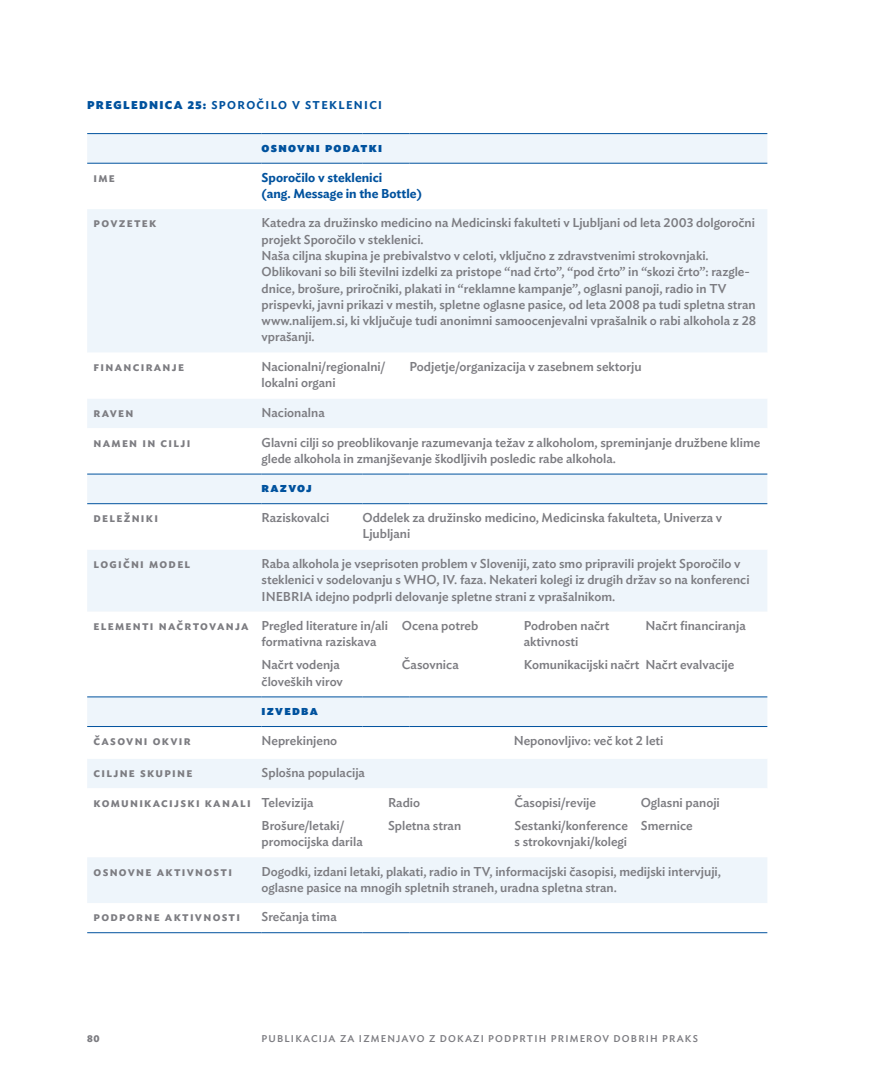
<style>
.page{position:relative;width:872px;height:1085px;background:#fff}
.page>*{position:absolute;margin:0;border:0;box-sizing:border-box;transform-origin:0 0}
.t1{font:500 12.75px/16.2px "Ideal Sans";color:#7c7c81}
.t2{font:600 12.75px "Ideal Sans";letter-spacing:.1em;color:#7c7c81}
.t3{font:600 12.75px/16.2px "Ideal Sans";color:#00529e}
.t4{font:900 12.75px "Ideal Sans";letter-spacing:.1em;color:#00529e}
.t5{font:600 11.25px "Ideal Sans";letter-spacing:.12em;color:#00529e}
.t6{font:500 9.75px "Ideal Sans";letter-spacing:.12em;color:#7c7c81}
.t7{font:700 9.75px "Ideal Sans";color:#7c7c81}
.s1{font-weight:900}
.s2{font-weight:600}
.s3{font-weight:500}
</style>
<div class="page">
<div style="left:87px;top:134px;width:680px;height:29px;background:#eef5fb"></div>
<svg style="left:87px;top:209px;width:680px;height:694px;fill:#eef5fb"></svg>
<hr style="left:87px;top:133px;width:174px;height:1px;background:#00529e">
<hr style="left:261px;top:133px;width:101px;height:1px;background:#00529e">
<hr style="left:362px;top:133px;width:47px;height:1px;background:#00529e">
<hr style="left:409px;top:133px;width:358px;height:1px;background:#00529e">
<hr style="left:87px;top:163px;width:174px;height:1px;background:#00529e">
<hr style="left:261px;top:163px;width:101px;height:1px;background:#00529e">
<hr style="left:362px;top:163px;width:47px;height:1px;background:#00529e">
<hr style="left:409px;top:163px;width:358px;height:1px;background:#00529e">
<hr style="left:87px;top:473px;width:174px;height:1px;background:#00529e">
<hr style="left:261px;top:473px;width:101px;height:1px;background:#00529e">
<hr style="left:362px;top:473px;width:47px;height:1px;background:#00529e">
<hr style="left:409px;top:473px;width:358px;height:1px;background:#00529e">
<hr style="left:87px;top:503px;width:174px;height:1px;background:#00529e">
<hr style="left:261px;top:503px;width:101px;height:1px;background:#00529e">
<hr style="left:362px;top:503px;width:47px;height:1px;background:#00529e">
<hr style="left:409px;top:503px;width:358px;height:1px;background:#00529e">
<hr style="left:87px;top:696px;width:174px;height:1px;background:#00529e">
<hr style="left:87px;top:726px;width:174px;height:1px;background:#00529e">
<hr style="left:87px;top:932px;width:174px;height:1px;background:#00529e">
<hr style="left:261px;top:932px;width:101px;height:1px;background:#00529e">
<hr style="left:362px;top:932px;width:47px;height:1px;background:#00529e">
<hr style="left:409px;top:932px;width:358px;height:1px;background:#00529e">
<hr style="left:261px;top:726px;width:101px;height:1px;background:#00529e">
<hr style="left:362px;top:726px;width:47px;height:1px;background:#00529e">
<hr style="left:409px;top:726px;width:358px;height:1px;background:#00529e">
<hr style="left:261px;top:696px;width:101px;height:1px;background:#00529e">
<hr style="left:362px;top:696px;width:47px;height:1px;background:#00529e">
<hr style="left:409px;top:696px;width:358px;height:1px;background:#00529e">
<svg style="left:261px;top:619px;width:506px;height:66px"></svg>
<svg style="left:261px;top:734px;width:505px;height:13px"></svg>
<svg style="left:261px;top:796px;width:506px;height:49px"></svg>
<p class="t5" style="left:87px;top:96px;width:296px"><span class="s1">PREGLEDNICA 25:</span> SPOROČILO V STEKLENICI</p>
<p class="t4" style="left:261px;top:137px;width:122px">Osnovni podatki</p>
<p class="t2" style="left:94px;top:167px;width:23px">Ime</p>
<p class="t3" style="left:261px;top:168px;width:162px">Sporočilo v steklenici<br>(ang. Message in the Bottle)</p>
<p class="t2" style="left:94px;top:213px;width:64px">Povzetek</p>
<p class="t1" style="left:261px;top:214px;width:496px">Katedra za družinsko medicino na Medicinski fakulteti v Ljubljani od leta 2003 dolgoročni projekt Sporočilo v steklenici.<br>Naša ciljna skupina je prebivalstvo v celoti, vključno z zdravstvenimi strokovnjaki.<br>Oblikovani so bili številni izdelki za pristope “nad črto”, “pod črto” in “skozi črto”: razgle&shy;dnice, brošure, priročniki, plakati in “reklamne kampanje”, oglasni panoji, radio in TV prispevki, javni prikazi v mestih, spletne oglasne pasice, od leta 2008 pa tudi spletna stran www.nalijem.si, ki vključuje tudi anonimni samoocenjevalni vprašalnik o rabi alkohola z 28 vprašanji.</p>
<p class="t2" style="left:94px;top:356px;width:92px">Financiranje</p>
<p class="t1" style="left:261px;top:357px;width:126px">Nacionalni/regionalni/ lokalni organi</p>
<p class="t1" style="left:409px;top:357px;width:234px">Podjetje/organizacija v zasebnem sektorju</p>
<p class="t2" style="left:94px;top:402px;width:41px">Raven</p>
<p class="t1" style="left:261px;top:403px;width:65px">Nacionalna</p>
<p class="t2" style="left:94px;top:432px;width:98px">Namen in cilji</p>
<p class="t1" style="left:261px;top:433px;width:500px">Glavni cilji so preoblikovanje razumevanja težav z alkoholom, spreminjanje družbene klime glede alkohola in zmanjševanje škodljivih posledic rabe alkohola.</p>
<p class="t4" style="left:261px;top:477px;width:52px">Razvoj</p>
<p class="t2" style="left:94px;top:507px;width:66px">Deležniki</p>
<p class="t1" style="left:261px;top:508px;width:69px">Raziskovalci</p>
<p class="t1" style="left:362px;top:508px;width:361px">Oddelek za družinsko medicino, Medicinska fakulteta, Univerza v<br>Ljubljani</p>
<p class="t2" style="left:94px;top:553px;width:98px">Logični model</p>
<p class="t1" style="left:261px;top:554px;width:489px">Raba alkohola je vseprisoten problem v Sloveniji, zato smo pripravili projekt Sporočilo v steklenici v sodelovanju s WHO, IV. faza. Nekateri kolegi iz drugih držav so na konferenci<br>INEBRIA idejno podprli delovanje spletne strani z vprašalnikom.</p>
<p class="t1" style="left:261px;top:616px;width:128px;text-indent:-168px"><span class="s2">Elementi načrtovanja</span> Pregled literature in/ali formativna raziskava</p>
<p class="t1" style="left:402px;top:616px;width:78px">Ocena potreb</p>
<p class="t1" style="left:524px;top:616px;width:87px">Podroben načrt aktivnosti</p>
<p class="t1" style="left:645px;top:616px;width:102px">Načrt financiranja</p>
<p class="t1" style="left:261px;top:655px;width:83px">Načrt vodenja človeških virov</p>
<p class="t1" style="left:402px;top:655px;width:58px">Časovnica</p>
<p class="t1" style="left:524px;top:655px;width:212px">Komunikacijski načrt Načrt evalvacije</p>
<p class="t4" style="left:261px;top:700px;width:58px">Izvedba</p>
<p class="t2" style="left:94px;top:730px;width:99px">Časovni okvir</p>
<p class="t1" style="left:261px;top:731px;width:77px">Neprekinjeno</p>
<p class="t1" style="left:514px;top:731px;width:151px">Neponovljivo: več kot 2 leti</p>
<p class="t2" style="left:94px;top:762px;width:100px">Ciljne skupine</p>
<p class="t1" style="left:261px;top:763px;width:105px">Splošna populacija</p>
<p class="t2" style="left:94px;top:792px;width:221px">Komunikacijski kanali <span class="s3">Televizija</span></p>
<p class="t1" style="left:388px;top:793px;width:34px">Radio</p>
<p class="t1" style="left:514px;top:793px;width:83px">Časopisi/revije</p>
<p class="t1" style="left:641px;top:793px;width:80px">Oglasni panoji</p>
<p class="t1" style="left:261px;top:816px;width:103px">Brošure/letaki/ promocijska darila</p>
<p class="t1" style="left:388px;top:816px;width:75px">Spletna stran</p>
<p class="t1" style="left:514px;top:816px;width:115px">Sestanki/konference s strokovnjaki/kolegi</p>
<p class="t1" style="left:641px;top:816px;width:53px">Smernice</p>
<p class="t2" style="left:94px;top:860px;width:140px">Osnovne aktivnosti</p>
<p class="t1" style="left:261px;top:861px;width:461px">Dogodki, izdani letaki, plakati, radio in TV, informacijski časopisi, medijski intervjuji, oglasne pasice na mnogih spletnih straneh, uradna spletna stran.</p>
<p class="t2" style="left:94px;top:906px;width:148px">Podporne aktivnosti</p>
<p class="t1" style="left:261px;top:907px;width:77px">Srečanja tima</p>
<p class="t7" style="left:87px;top:1030px;width:14px">80</p>
<p class="t6" style="left:261px;top:1030px;width:438px">PUBLIKACIJA ZA IZMENJAVO Z DOKAZI PODPRTIH PRIMEROV DOBRIH PRAKS</p>
</div>
